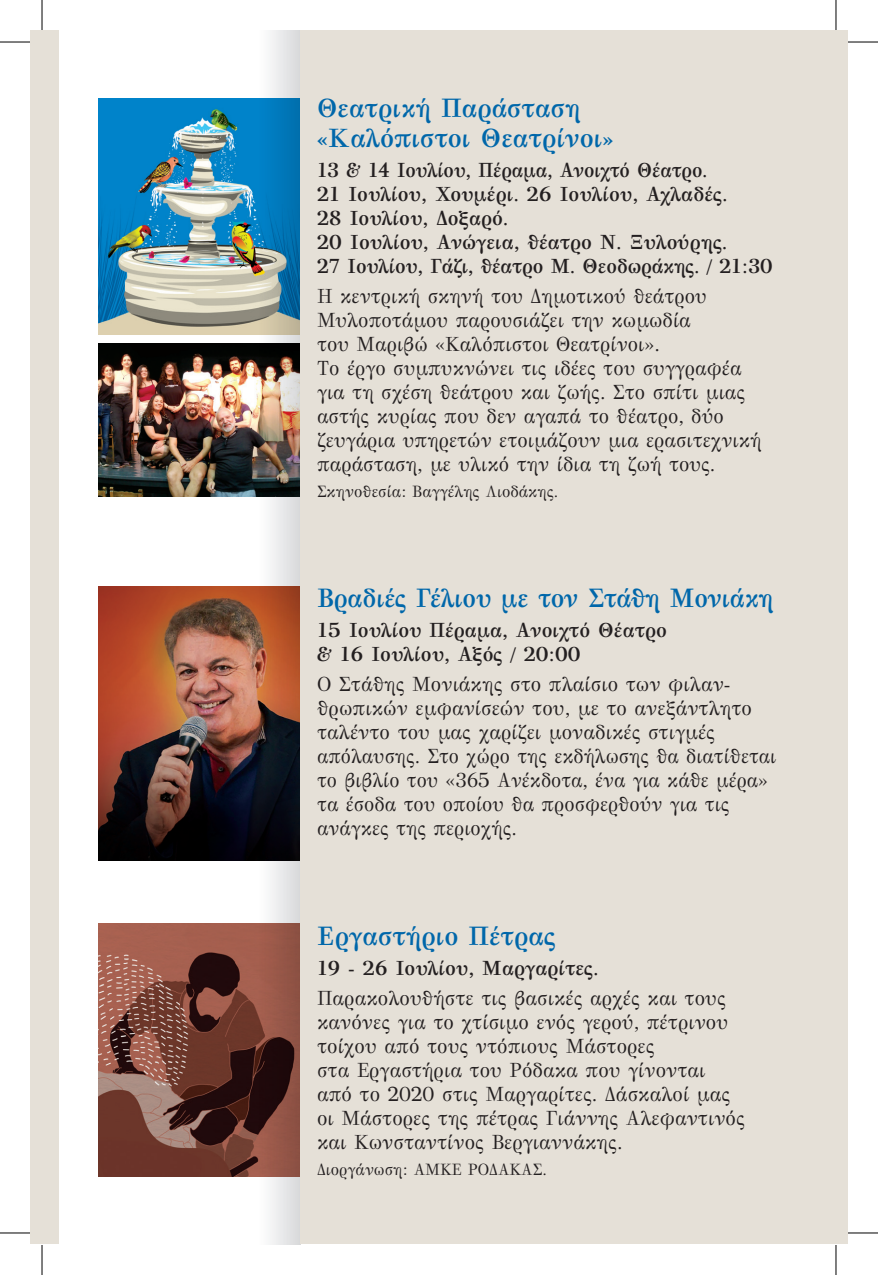
<style>
.page{position:relative;width:878px;height:1275px;background:#fff}
.page>*{position:absolute;margin:0;border:0;box-sizing:border-box;transform-origin:0 0}
.t1{font:700 26px/30px "GFS Bodoni";color:#0067aa}
.t2{font:20px/24px "GFS Bodoni";color:#231f20}
.t3{font:700 20px/24px "GFS Bodoni";color:#231f20;scale:.96 1}
.t4{font:700 20px/24px "GFS Bodoni";color:#231f20}
.t5{font:16px "GFS Bodoni";color:#231f20}
</style>
<div class="page">
<img style="left:99px;top:99px;width:158px;height:235px">
<img style="left:99px;top:343px;width:158px;height:154px">
<img style="left:99px;top:586px;width:158px;height:274px">
<img style="left:99px;top:924px;width:158px;height:252px">
<svg style="left:257px;top:31px;width:43px;height:1213px;background:#807a7b"></svg>
<div style="left:31px;top:31px;width:28px;height:1213px;background:#e5e0d7"></div>
<div style="left:300px;top:31px;width:547px;height:1213px;background:#e5e0d7"></div>
<hr style="left:0;top:42px;width:30px;height:1px;background:#000">
<hr style="left:848px;top:42px;width:30px;height:1px;background:#000">
<hr style="left:0;top:1232px;width:30px;height:1px;background:#000">
<hr style="left:848px;top:1232px;width:30px;height:1px;background:#000">
<hr style="left:42px;top:0;width:1px;height:30px;background:#000">
<hr style="left:42px;top:1245px;width:1px;height:30px;background:#000">
<hr style="left:835px;top:0;width:1px;height:30px;background:#000">
<hr style="left:835px;top:1245px;width:1px;height:30px;background:#000">
<h1 class="t1" style="left:317px;top:91px;width:298px">Θεατρική Παράσταση «Καλόπιστοι Θεατρίνοι»</h1>
<p class="t3" style="left:317px;top:157px;width:476px">13 &amp; 14 Ιουλίου, Πέραμα, Ανοιχτό Θέατρο.<br>21 Ιουλίου, Χουμέρι. 26 Ιουλίου, Αχλαδές.<br>28 Ιουλίου, Δοξαρό.<br>20 Ιουλίου, Ανώγεια, θέατρο Ν. Ξυλούρης.<br>27 Ιουλίου, Γάζι, θέατρο Μ. Θεοδωράκης. / 21:30</p>
<p class="t2" style="left:317px;top:283px;width:446px">Η κεντρική σκηνή του Δημοτικού θεάτρου Μυλοποτάμου παρουσιάζει την κωμωδία<br>του Μαριβώ «Καλόπιστοι Θεατρίνοι».<br>Το έργο συμπυκνώνει τις ιδέες του συγγραφέα για τη σχέση θεάτρου και ζωής. Στο σπίτι μιας αστής κυρίας που δεν αγαπά το θέατρο, δύο ζευγάρια υπηρετών ετοιμάζουν μια ερασιτεχνική παράσταση, με υλικό την ίδια τη ζωή τους.</p>
<p class="t5" style="left:317px;top:478px;width:242px">Σκηνοθεσία: Βαγγέλης Λιοδάκης.</p>
<h1 class="t1" style="left:317px;top:581px;width:458px">Βραδιές Γέλιου με τον Στάθη Μονιάκη</h1>
<p class="t4" style="left:317px;top:617px;width:351px">15 Ιουλίου Πέραμα, Ανοιχτό Θέατρο &amp; 16 Ιουλίου, Αξός / 20:00</p>
<p class="t2" style="left:317px;top:671px;width:461px">Ο Στάθης Μονιάκης στο πλαίσιο των φιλαν&shy;θρωπικών εμφανίσεών του, με το ανεξάντλητο ταλέντο του μας χαρίζει μοναδικές στιγμές απόλαυσης. Στο χώρο της εκδήλωσης θα διατίθεται το βιβλίο του «365 Ανέκδοτα, ένα για κάθε μέρα» τα έσοδα του οποίου θα προσφερθούν για τις ανάγκες της περιοχής.</p>
<h1 class="t1" style="left:317px;top:919px;width:240px">Εργαστήριο Πέτρας</h1>
<p class="t4" style="left:317px;top:955px;width:283px">19 - 26 Ιουλίου, Μαργαρίτες.</p>
<p class="t2" style="left:317px;top:985px;width:429px">Παρακολουθήστε τις βασικές αρχές και τους κανόνες για το χτίσιμο ενός γερού, πέτρινου τοίχου από τους ντόπιους Μάστορες<br>στα Εργαστήρια του Ρόδακα που γίνονται από το 2020 στις Μαργαρίτες. Δάσκαλοί μας οι Μάστορες της πέτρας Γιάννης Αλεφαντινός και Κωνσταντίνος Βεργιαννάκης.</p>
<p class="t5" style="left:317px;top:1156px;width:231px">Διοργάνωση: ΑΜΚΕ ΡΟΔΑΚΑΣ.</p>
</div>
